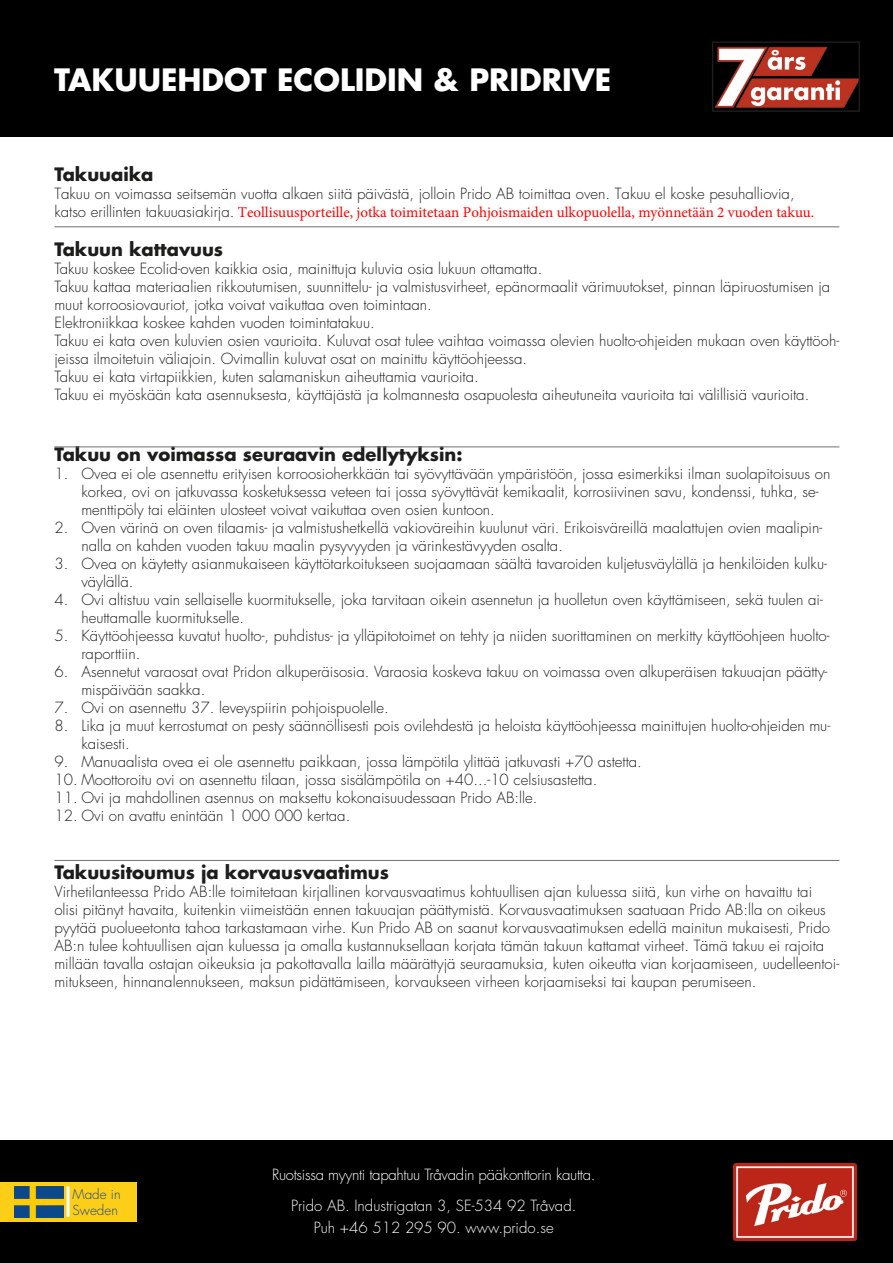
<style>
.page{position:relative;width:893px;height:1263px;background:#fff}
.page>*{position:absolute;margin:0;border:0;box-sizing:border-box;transform-origin:0 0}
.t1{font:700 30px "Futura Std";color:#fff}
.t2{font:700 18px "Futura Std";color:#1d1d1b}
.t3{font:300 15px/18px "Futura Std";color:#1d1d1b}
.t4{font:300 15px "Futura Std";color:#fff}
.t5{font:300 15px "Futura Std";letter-spacing:-.02em;color:#fff}
.t6{font:300 13.5px/16.2px "Futura Std";color:#1d4887}
.s1{font-family:"Minion Pro";font-weight:400;color:#f00}
</style>
<div class="page">
<div style="left:0;top:0;width:893px;height:136px;background:#000"></div>
<img style="left:715px;top:46px;width:142px;height:62px">
<div style="left:712px;top:41px;width:148px;height:71px;border:2px solid #1d1d1b"></div>
<div style="left:0;top:1141px;width:893px;height:122px;background:#000"></div>
<img style="left:733px;top:1163px;width:124px;height:77px">
<div style="left:0;top:1182px;width:136px;height:40px;background:#fcce17"></div>
<img style="left:15px;top:1186px;width:49px;height:31px">
<hr style="left:67px;top:1186px;width:3px;height:31px;background:#fff">
<hr style="left:54px;top:860px;width:785px;height:1px;background:#70706f">
<hr style="left:54px;top:446px;width:785px;height:1px;background:#70706f">
<hr style="left:54px;top:226px;width:785px;height:1px;background:#70706f">
<p class="t1" style="left:54px;top:60px;width:559px">TAKUUEHDOT ECOLIDIN &amp; PRIDRIVE</p>
<p class="t2" style="left:54px;top:162px;width:101px">Takuuaika</p>
<p class="t3" style="left:54px;top:185px;width:761px">Takuu on voimassa seitsemän vuotta alkaen siitä päivästä, jolloin Prido AB toimittaa oven. Takuu el koske pesuhalliovia, katso erillinten takuuasiakirja. <span class="s1">Teollisuusporteille, jotka toimitetaan Pohjoismaiden ulkopuolella, myönnetään 2 vuoden takuu.</span></p>
<p class="t2" style="left:54px;top:237px;width:170px">Takuun kattavuus</p>
<p class="t3" style="left:54px;top:260px;width:489px">Takuu koskee Ecolid-oven kaikkia osia, mainittuja kuluvia osia lukuun ottamatta.</p>
<p class="t3" style="left:54px;top:278px;width:777px">Takuu kattaa materiaalien rikkoutumisen, suunnittelu- ja valmistusvirheet, epänormaalit värimuutokset, pinnan läpiruostumisen ja muut korroosiovauriot, jotka voivat vaikuttaa oven toimintaan.</p>
<p class="t3" style="left:54px;top:314px;width:322px">Elektroniikkaa koskee kahden vuoden toimintatakuu.</p>
<p class="t3" style="left:54px;top:332px;width:786px">Takuu ei kata oven kuluvien osien vaurioita. Kuluvat osat tulee vaihtaa voimassa olevien huolto-ohjeiden mukaan oven käyttöoh&shy;jeissa ilmoitetuin väliajoin. Ovimallin kuluvat osat on mainittu käyttöohjeessa.</p>
<p class="t3" style="left:54px;top:368px;width:426px">Takuu ei kata virtapiikkien, kuten salamaniskun aiheuttamia vaurioita.</p>
<p class="t3" style="left:54px;top:386px;width:756px">Takuu ei myöskään kata asennuksesta, käyttäjästä ja kolmannesta osapuolesta aiheutuneita vaurioita tai välillisiä vaurioita.</p>
<p class="t2" style="left:54px;top:442px;width:410px">Takuu on voimassa seuraavin edellytyksin:</p>
<p class="t3" style="left:81px;top:465px;width:750px;text-indent:-27px">1. Ovea ei ole asennettu erityisen korroosioherkkään tai syövyttävään ympäristöön, jossa esimerkiksi ilman suolapitoisuus on korkea, ovi on jatkuvassa kosketuksessa veteen tai jossa syövyttävät kemikaalit, korrosiivinen savu, kondenssi, tuhka, se&shy;menttipöly tai eläinten ulosteet voivat vaikuttaa oven osien kuntoon.</p>
<p class="t3" style="left:81px;top:519px;width:742px;text-indent:-27px">2. Oven värinä on oven tilaamis- ja valmistushetkellä vakioväreihin kuulunut väri. Erikoisväreillä maalattujen ovien maalipin&shy;nalla on kahden vuoden takuu maalin pysyvyyden ja värinkestävyyden osalta.</p>
<p class="t3" style="left:81px;top:555px;width:747px;text-indent:-27px">3. Ovea on käytetty asianmukaiseen käyttötarkoitukseen suojaamaan säältä tavaroiden kuljetusväylällä ja henkilöiden kulku&shy;väylällä.</p>
<p class="t3" style="left:81px;top:591px;width:743px;text-indent:-27px">4. Ovi altistuu vain sellaiselle kuormitukselle, joka tarvitaan oikein asennetun ja huolletun oven käyttämiseen, sekä tuulen ai&shy;heuttamalle kuormitukselle.</p>
<p class="t3" style="left:81px;top:627px;width:750px;text-indent:-27px">5. Käyttöohjeessa kuvatut huolto-, puhdistus- ja ylläpitotoimet on tehty ja niiden suorittaminen on merkitty käyttöohjeen huolto&shy;raporttiin.</p>
<p class="t3" style="left:81px;top:663px;width:747px;text-indent:-27px">6. Asennetut varaosat ovat Pridon alkuperäisosia. Varaosia koskeva takuu on voimassa oven alkuperäisen takuuajan päätty&shy;mispäivään saakka.</p>
<p class="t3" style="left:54px;top:699px;width:336px">7. Ovi on asennettu 37. leveyspiirin pohjoispuolelle.</p>
<p class="t3" style="left:81px;top:717px;width:750px;text-indent:-27px">8. Lika ja muut kerrostumat on pesty säännöllisesti pois ovilehdestä ja heloista käyttöohjeessa mainittujen huolto-ohjeiden mu&shy;kaisesti.</p>
<p class="t3" style="left:54px;top:753px;width:589px">9. Manuaalista ovea ei ole asennettu paikkaan, jossa lämpötila ylittää jatkuvasti +70 astetta.</p>
<p class="t3" style="left:54px;top:771px;width:544px">10. Moottoroitu ovi on asennettu tilaan, jossa sisälämpötila on +40...-10 celsiusastetta.</p>
<p class="t3" style="left:54px;top:789px;width:485px">11. Ovi ja mahdollinen asennus on maksettu kokonaisuudessaan Prido AB:lle.</p>
<p class="t3" style="left:54px;top:807px;width:297px">12. Ovi on avattu enintään 1 000 000 kertaa.</p>
<p class="t2" style="left:54px;top:860px;width:336px">Takuusitoumus ja korvausvaatimus</p>
<p class="t3" style="left:54px;top:882px;width:786px">Virhetilanteessa Prido AB:lle toimitetaan kirjallinen korvausvaatimus kohtuullisen ajan kuluessa siitä, kun virhe on havaittu tai olisi pitänyt havaita, kuitenkin viimeistään ennen takuuajan päättymistä. Korvausvaatimuksen saatuaan Prido AB:lla on oikeus pyytää puolueetonta tahoa tarkastamaan virhe. Kun Prido AB on saanut korvausvaatimuksen edellä mainitun mukaisesti, Prido AB:n tulee kohtuullisen ajan kuluessa ja omalla kustannuksellaan korjata tämän takuun kattamat virheet. Tämä takuu ei rajoita millään tavalla ostajan oikeuksia ja pakottavalla lailla määrättyjä seuraamuksia, kuten oikeutta vian korjaamiseen, uudelleentoi&shy;mitukseen, hinnanalennukseen, maksun pidättämiseen, korvaukseen virheen korjaamiseksi tai kaupan perumiseen.</p>
<p class="t6" style="left:73px;top:1186px;width:50px">Made in<br>Sweden</p>
<p class="t5" style="left:272px;top:1165px;width:325px">Ruotsissa myynti tapahtuu Tråvadin pääkonttorin kautta.</p>
<p class="t4" style="left:291px;top:1196px;width:287px">Prido AB. Industrigatan 3, SE-534 92 Tråvad.</p>
<p class="t4" style="left:314px;top:1219px;width:241px">Puh +46 512 295 90. www.prido.se</p>
</div>
